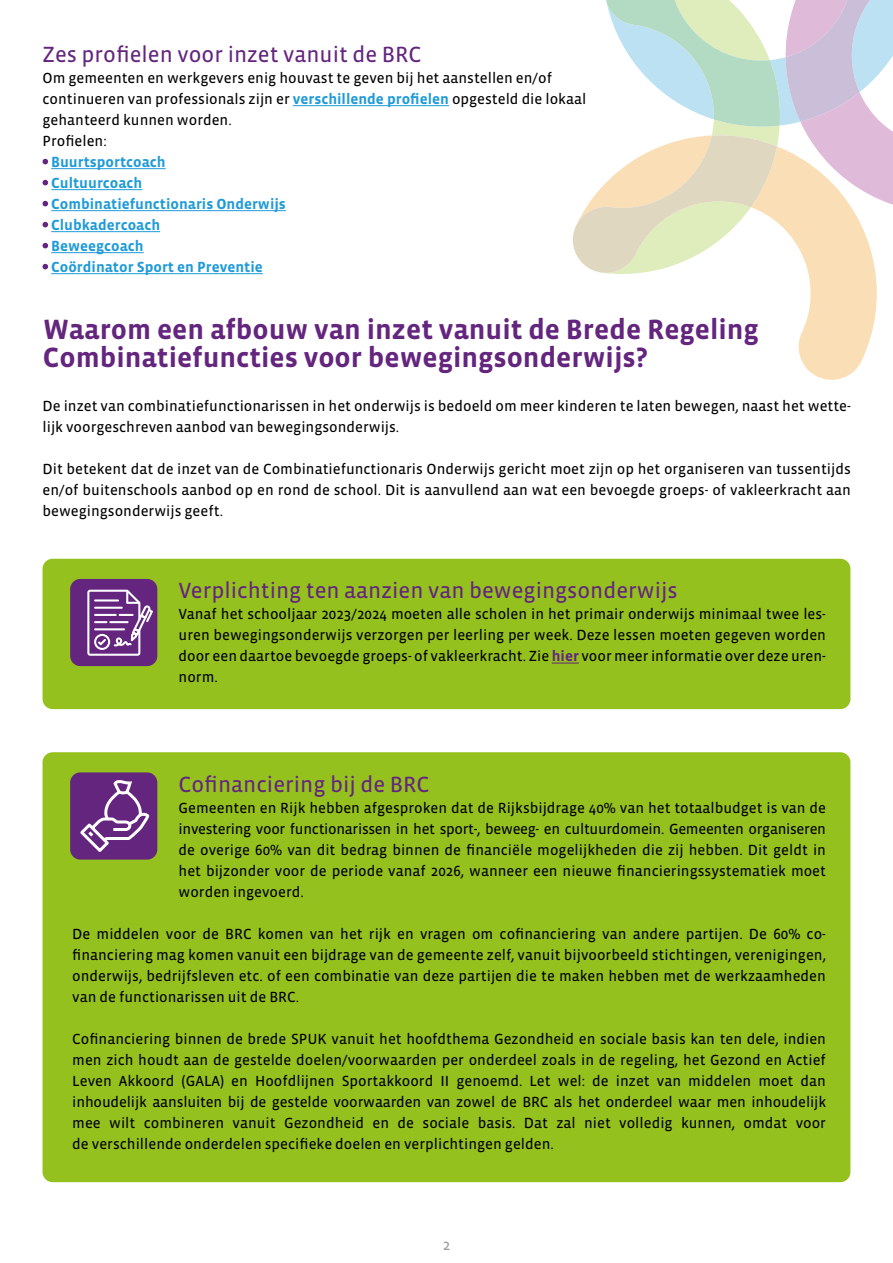
<style>
.page{position:relative;width:893px;height:1263px;background:#fff}
.page>*{position:absolute;margin:0;border:0;box-sizing:border-box;transform-origin:0 0}
.t1{font:700 28.5px/28.5px "Vista Sans OTCE";color:#64257e}
.t2{font:22.5px "Vista Sans OTCE";color:#64257e}
.t3{font:15px/21px "Vista Sans OTCE";color:#000;text-align:justify}
.t4{font:700 15px/21px "Vista Sans OTCE";color:#209bd8}
.t5{font:15px "Vista Sans OTCE";color:#9d9d9c}
.s1{font-weight:700;color:#209bd8}
.s2{font-weight:700;color:#64257e}
</style>
<div class="page">
<div style="left:43px;top:559px;width:807px;height:150px;background:#95c11f;border-radius:10px"></div>
<svg style="left:552px;top:663px;width:27px;height:1px"></svg>
<div style="left:70px;top:579px;width:87px;height:87px;background:#64257e;border-radius:10px"></div>
<hr style="left:293px;top:105px;width:156px;height:1px;background:#209bd8">
<hr style="left:51px;top:168px;width:115px;height:1px;background:#209bd8">
<hr style="left:51px;top:189px;width:91px;height:1px;background:#209bd8">
<hr style="left:51px;top:210px;width:235px;height:1px;background:#209bd8">
<hr style="left:51px;top:231px;width:109px;height:1px;background:#209bd8">
<hr style="left:51px;top:252px;width:93px;height:1px;background:#209bd8">
<hr style="left:51px;top:273px;width:212px;height:1px;background:#209bd8">
<svg style="left:43px;top:159px;width:5px;height:5px"></svg>
<svg style="left:43px;top:180px;width:5px;height:5px"></svg>
<svg style="left:43px;top:201px;width:5px;height:5px"></svg>
<svg style="left:43px;top:222px;width:5px;height:5px"></svg>
<svg style="left:43px;top:243px;width:5px;height:5px"></svg>
<svg style="left:43px;top:264px;width:5px;height:5px"></svg>
<div style="left:43px;top:752px;width:807px;height:430px;background:#95c11f;border-radius:10px"></div>
<div style="left:70px;top:772px;width:87px;height:87px;background:#64257e;border-radius:10px"></div>
<svg style="left:798px;top:277px;width:79px;height:103px;fill:#fadeb5"></svg>
<svg style="left:572px;top:0;width:321px;height:277px"></svg>
<svg style="left:87px;top:590px;width:66px;height:66px"></svg>
<svg style="left:80px;top:780px;width:70px;height:72px"></svg>
<h2 class="t2" style="left:43px;top:41px;width:380px">Zes profielen voor inzet vanuit de BRC</h2>
<p class="t3" style="left:43px;top:67px;width:545px;text-align:left">Om gemeenten en werkgevers enig houvast te geven bij het aanstellen en/of continueren van professionals zijn er <span class="s1">verschillende profielen</span> opgesteld die lokaal gehanteerd kunnen worden.<br>Profielen:</p>
<p class="t4" style="left:51px;top:151px;width:236px">Buurtsportcoach<br>Cultuurcoach<br>Combinatiefunctionaris Onderwijs<br>Clubkadercoach<br>Beweegcoach<br>Coördinator Sport en Preventie</p>
<h1 class="t1" style="left:43px;top:314px;width:717px">Waarom een afbouw van inzet vanuit de Brede Regeling<br>Combinatiefuncties voor bewegingsonderwijs?</h1>
<p class="t3" style="left:43px;top:395px;width:810px">De inzet van combinatiefunctionarissen in het onderwijs is bedoeld om meer kinderen te laten bewegen, naast het wette&shy;lijk voorgeschreven aanbod van bewegingsonderwijs.</p>
<p class="t3" style="left:43px;top:458px;width:810px">Dit betekent dat de inzet van de Combinatiefunctionaris Onderwijs gericht moet zijn op het organiseren van tussentijds en/of buitenschools aanbod op en rond de school. Dit is aanvullend aan wat een bevoegde groeps- of vakleerkracht aan bewegingsonderwijs geeft.</p>
<h2 class="t2" style="left:179px;top:578px;width:501px">Verplichting ten aanzien van bewegingsonderwijs</h2>
<p class="t3" style="left:179px;top:603px;width:649px">Vanaf het schooljaar 2023/2024 moeten alle scholen in het primair onderwijs minimaal twee les&shy;uren bewegingsonderwijs verzorgen per leerling per week. Deze lessen moeten gegeven worden door een daartoe bevoegde groeps- of vakleerkracht. Zie <span class="s2">hier</span> voor meer informatie over deze uren&shy;norm.</p>
<h2 class="t2" style="left:179px;top:771px;width:252px">Cofinanciering bij de BRC</h2>
<p class="t3" style="left:179px;top:797px;width:649px">Gemeenten en Rijk hebben afgesproken dat de Rijksbijdrage 40% van het totaalbudget is van de investering voor functionarissen in het sport-, beweeg- en cultuurdomein. Gemeenten organiseren de overige 60% van dit bedrag binnen de financiële mogelijkheden die zij hebben. Dit geldt in het bijzonder voor de periode vanaf 2026, wanneer een nieuwe financieringssystematiek moet worden ingevoerd.</p>
<p class="t3" style="left:72px;top:923px;width:755px">De middelen voor de BRC komen van het rijk en vragen om cofinanciering van andere partijen. De 60% co&shy;financiering mag komen vanuit een bijdrage van de gemeente zelf, vanuit bijvoorbeeld stichtingen, verenigingen, onderwijs, bedrijfsleven etc. of een combinatie van deze partijen die te maken hebben met de werkzaamheden van de functionarissen uit de BRC.</p>
<p class="t3" style="left:72px;top:1028px;width:755px">Cofinanciering binnen de brede SPUK vanuit het hoofdthema Gezondheid en sociale basis kan ten dele, indien men zich houdt aan de gestelde doelen/voorwaarden per onderdeel zoals in de regeling, het Gezond en Actief Leven Akkoord (GALA) en Hoofdlijnen Sportakkoord II genoemd. Let wel: de inzet van middelen moet dan inhoudelijk aansluiten bij de gestelde voorwaarden van zowel de BRC als het onderdeel waar men inhoudelijk mee wilt combineren vanuit Gezondheid en de sociale basis. Dat zal niet volledig kunnen, omdat voor de verschillende onderdelen specifieke doelen en verplichtingen gelden.</p>
<p class="t5" style="left:443px;top:1236px;width:9px">2</p>
</div>
